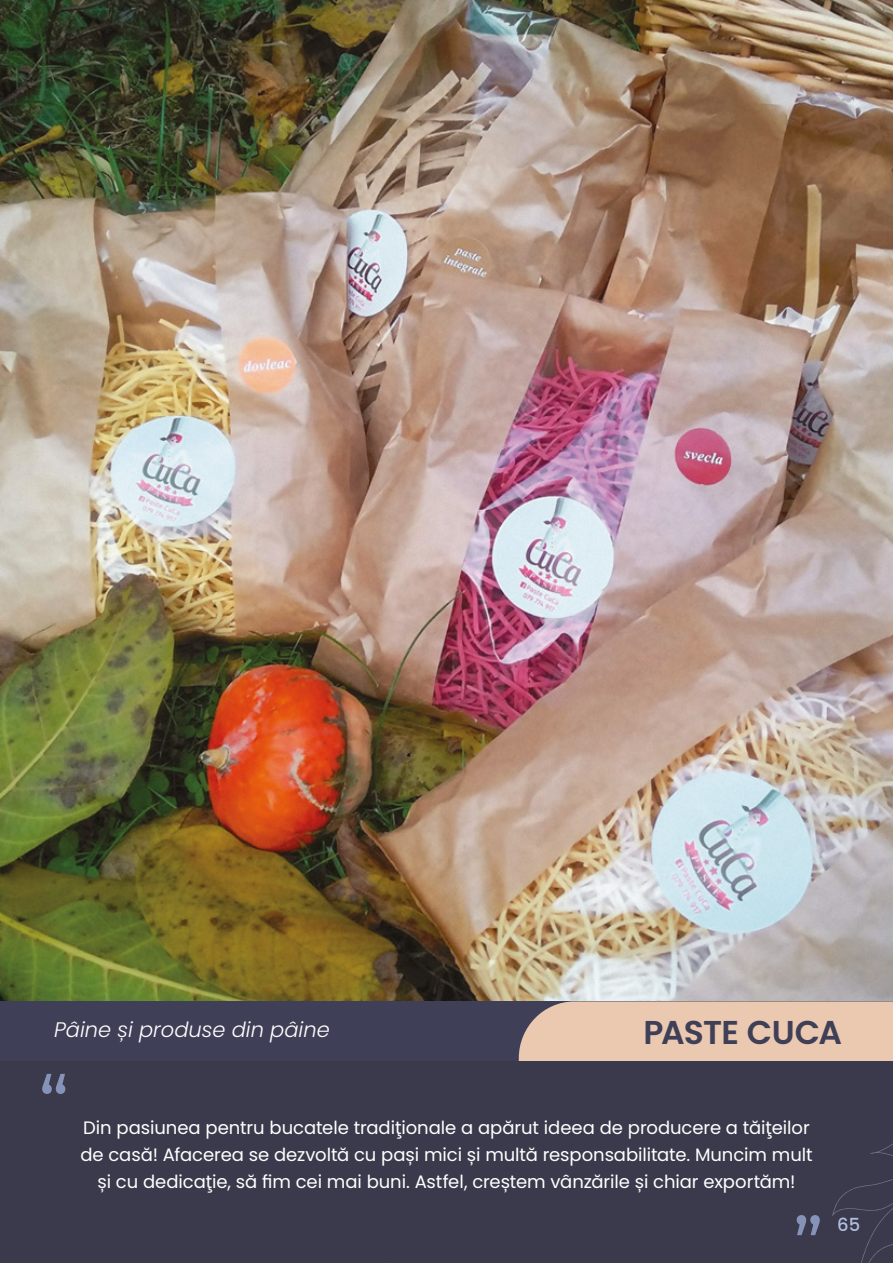
<style>
.page{position:relative;width:893px;height:1263px;background:#fff}
.page>*{position:absolute;margin:0;border:0;box-sizing:border-box;transform-origin:0 0}
.t1{font:100 72px "Montserrat";color:#8693b9}
.t2{font:600 33px "Poppins";letter-spacing:-.02em;color:#3f4057}
.t3{font:italic 300 21px "Poppins";color:#fff}
.t4{font:18px/27px "Poppins";letter-spacing:-.005em;color:#fff;text-align:center}
.t5{font:500 18px "Poppins";color:#b0bfe0}
</style>
<div class="page">
<img style="left:0;top:0;width:893px;height:1263px">
<div style="left:832px;top:1177px;width:61px;height:86px;background:#3b3a4c"></div>
<svg style="left:870px;top:1136px;width:23px;height:22px"></svg>
<div style="left:0;top:1001px;width:893px;height:60px;background:#3f4057"></div>
<div style="left:519px;top:1001px;width:374px;height:60px;background:#ebc9b0"></div>
<p class="t3" style="left:54px;top:1018px;width:277px">Pâine și produse din pâine</p>
<h2 class="t2" style="left:643px;top:1013px;width:200px">PASTE CUCA</h2>
<h1 class="t1" style="left:39px;top:1054px;width:31px">“</h1>
<p class="t4" style="left:80px;top:1114px;width:734px">Din pasiunea pentru bucatele tradiţionale a apărut ideea de producere a tăiţeilor de casă! Afacerea se dezvoltă cu pași mici și multă responsabilitate. Muncim mult și cu dedicaţie, să fim cei mai buni. Astfel, creștem vânzările și chiar exportăm!</p>
<h1 class="t1" style="left:793px;top:1195px;width:31px">”</h1>
<p class="t5" style="left:837px;top:1214px;width:25px">65</p>
</div>
